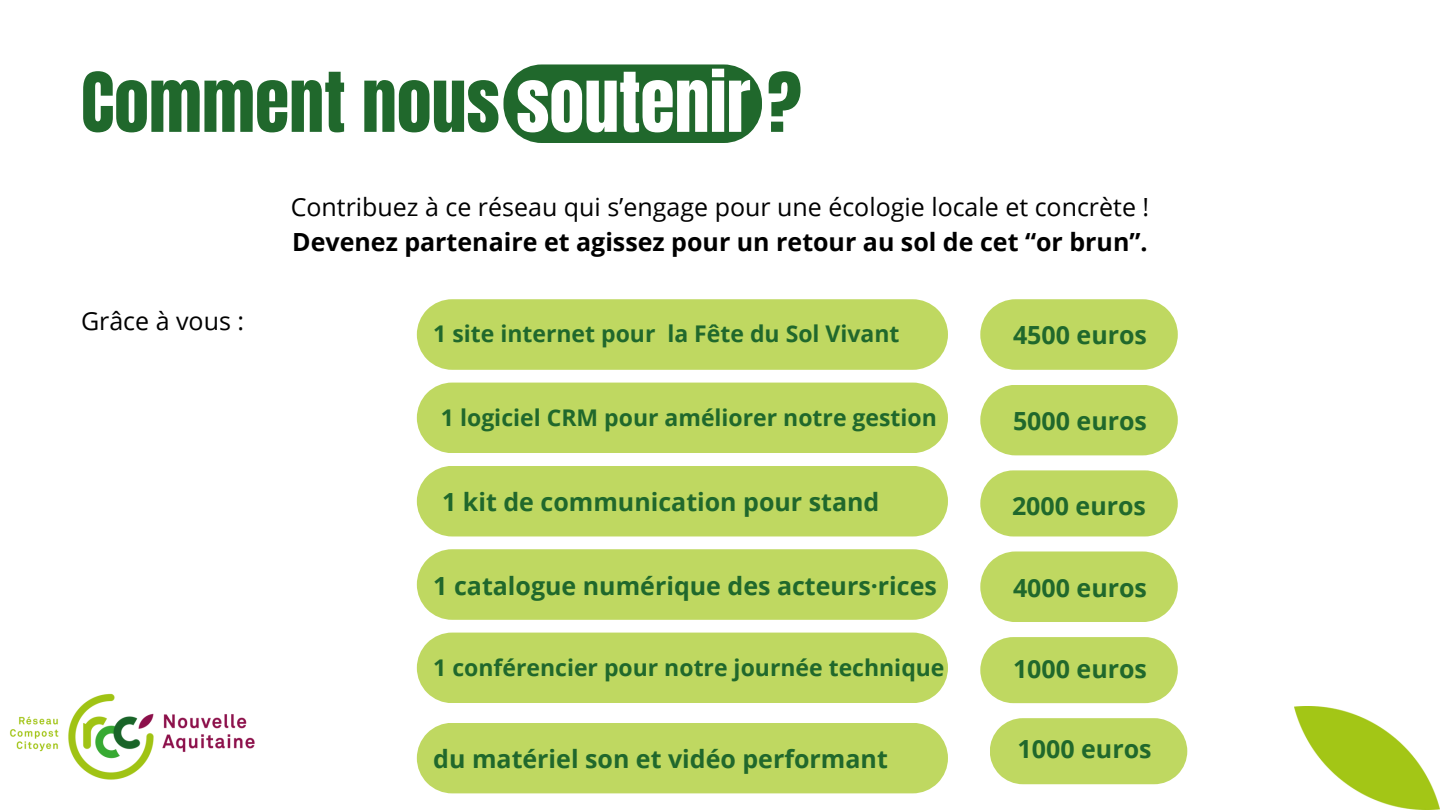
<style>
.page{position:relative;width:1440px;height:810px;background:#fff}
.page>*{position:absolute;margin:0;border:0;box-sizing:border-box;transform-origin:0 0}
.t1{font:70px "Anton";color:#20682c}
.t2{font:700 25px "Open Sans";color:#20682c}
.t3{font:25px "Open Sans";color:#000}
.t4{font:700 25px "Open Sans";color:#000}
.t5{font:700 23px "Open Sans";color:#20682c}
.s1{color:#fff}
</style>
<div class="page">
<svg style="left:503px;top:64px;width:259px;height:79px"></svg>
<img style="left:1295px;top:707px;width:145px;height:103px">
<svg style="left:980px;top:299px;width:198px;height:71px"></svg>
<svg style="left:980px;top:385px;width:198px;height:70px"></svg>
<svg style="left:980px;top:470px;width:198px;height:66px"></svg>
<svg style="left:980px;top:551px;width:198px;height:71px"></svg>
<svg style="left:980px;top:637px;width:198px;height:66px"></svg>
<div style="left:417px;top:549px;width:531px;height:71px;background:#bfd861"></div>
<div style="left:417px;top:466px;width:531px;height:70px;background:#bfd861"></div>
<div style="left:417px;top:383px;width:531px;height:70px;background:#bfd861"></div>
<div style="left:417px;top:299px;width:531px;height:71px;background:#bfd861"></div>
<div style="left:417px;top:633px;width:531px;height:70px;background:#bfd861"></div>
<div style="left:417px;top:723px;width:531px;height:70px;background:#bfd861"></div>
<svg style="left:990px;top:718px;width:197px;height:66px"></svg>
<img style="left:9px;top:693px;width:246px;height:87px">
<p class="t1" style="left:81px;top:52px;width:722px">COMMENT NOUS <span class="s1">SOUTENIR</span> ?</p>
<p class="t3" style="left:81px;top:303px;width:165px">Grâce à vous :</p>
<p class="t3" style="left:291px;top:189px;width:860px">Contribuez à ce réseau qui s’engage pour une écologie locale et concrète !</p>
<p class="t4" style="left:292px;top:224px;width:857px">Devenez partenaire et agissez pour un retour au sol de cet “or brun”.</p>
<h2 class="t5" style="left:433px;top:318px;width:468px">1 site internet pour la Fête du Sol Vivant</h2>
<h2 class="t2" style="left:1013px;top:318px;width:136px">4500 euros</h2>
<h2 class="t5" style="left:441px;top:402px;width:497px">1 logiciel CRM pour améliorer notre gestion</h2>
<h2 class="t2" style="left:1013px;top:403px;width:136px">5000 euros</h2>
<h2 class="t2" style="left:442px;top:484px;width:439px">1 kit de communication pour stand</h2>
<h2 class="t2" style="left:1012px;top:488px;width:136px">2000 euros</h2>
<h2 class="t2" style="left:433px;top:569px;width:505px">1 catalogue numérique des acteurs·rices</h2>
<h2 class="t2" style="left:1013px;top:570px;width:136px">4000 euros</h2>
<h2 class="t5" style="left:433px;top:651px;width:513px">1 conférencier pour notre journée technique</h2>
<h2 class="t2" style="left:1013px;top:651px;width:136px">1000 euros</h2>
<h2 class="t2" style="left:433px;top:741px;width:456px">du matériel son et vidéo performant</h2>
<h2 class="t2" style="left:1018px;top:732px;width:136px">1000 euros</h2>
</div>
